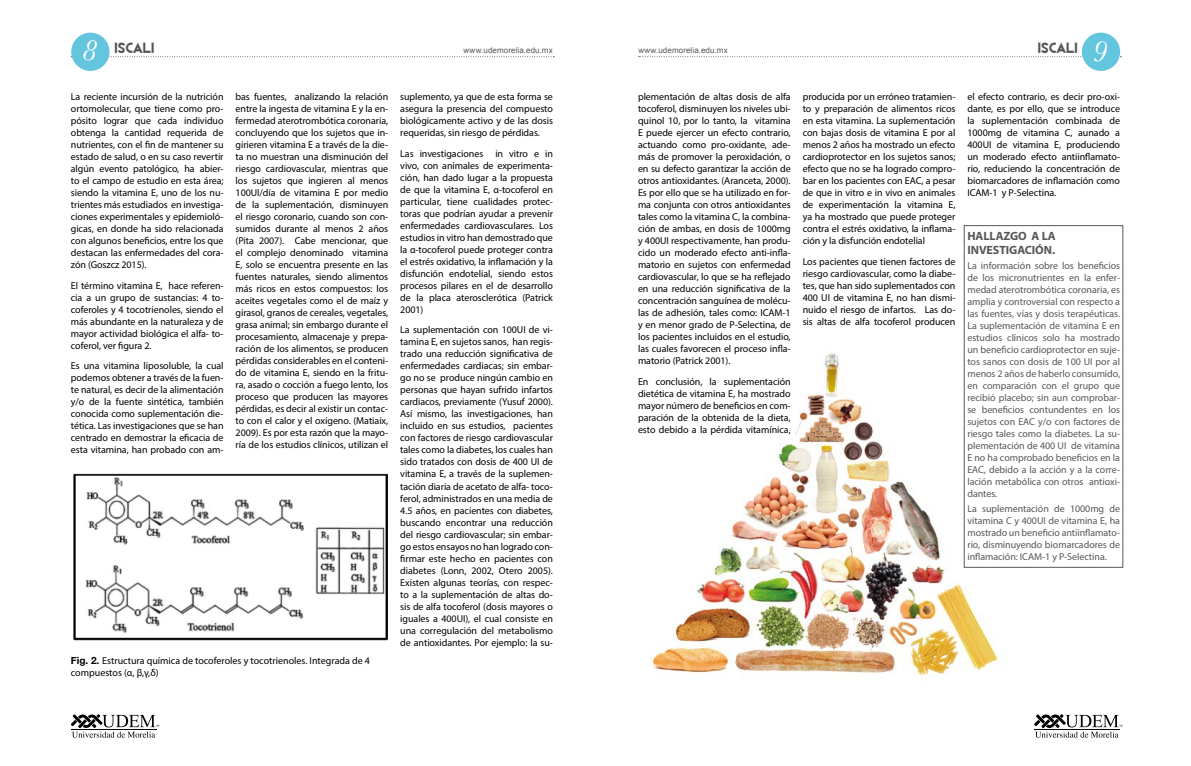
<style>
.page{position:relative;width:1191px;height:766px;background:#fff}
.page>*{position:absolute;margin:0;border:0;box-sizing:border-box;transform-origin:0 0}
.t1{font:italic 30px "Baskerville";color:#fff}
.t2{font:14px "REVOLUTION";letter-spacing:-.02em;color:#575756}
.t3{font:700 12px/14.4px "Myriad Pro";letter-spacing:-.005em;color:#575756}
.t4{font:10px/12px "Myriad Pro";letter-spacing:-.005em;color:#000;text-align:justify}
.t5{font:10px/12px "Myriad Pro";letter-spacing:-.005em;color:#575756;text-align:justify}
.t6{font:8px "Arial";letter-spacing:.015em;color:#575756}
.s1{font-family:"Helvetica Neue";font-weight:700}
</style>
<div class="page">
<svg style="left:71px;top:714px;width:88px;height:23px"></svg>
<svg style="left:1034px;top:714px;width:88px;height:23px"></svg>
<svg style="left:71px;top:56px;width:483px;height:1px"></svg>
<div style="left:71px;top:33px;width:38px;height:38px;background:#64c5de;border-radius:50%"></div>
<svg style="left:638px;top:56px;width:483px;height:1px"></svg>
<div style="left:1081px;top:33px;width:39px;height:38px;background:#64c5de;border-radius:50%"></div>
<img style="left:651px;top:353px;width:369px;height:323px">
<img style="left:73px;top:473px;width:315px;height:168px">
<div style="left:963px;top:225px;width:160px;height:342px;border:1px solid #575756"></div>
<h1 class="t1" style="left:82px;top:31px;width:16px">8</h1>
<h1 class="t1" style="left:1092px;top:31px;width:16px">9</h1>
<p class="t4" style="left:71px;top:91px;width:154px">La reciente incursión de la nutrición ortomolecular, que tiene como pro&shy;pósito lograr que cada individuo obtenga la cantidad requerida de nutrientes, con el fin de mantener su estado de salud, o en su caso revertir algún evento patológico, ha abier&shy;to el campo de estudio en esta área; siendo la vitamina E, uno de los nu&shy;trientes más estudiados en investiga&shy;ciones experimentales y epidemioló&shy;gicas, en donde ha sido relacionada con algunos beneficios, entre los que destacan las enfermedades del cora&shy;zón (Goszcz 2015).</p>
<p class="t4" style="left:71px;top:279px;width:154px">El término vitamina E, hace referen&shy;cia a un grupo de sustancias: 4 to&shy;coferoles y 4 tocotrienoles, siendo el más abundante en la naturaleza y de mayor actividad biológica el alfa- to&shy;coferol, ver figura 2.</p>
<p class="t4" style="left:71px;top:360px;width:154px">Es una vitamina liposoluble, la cual podemos obtener a través de la fuen&shy;te natural, es decir de la alimentación y/o de la fuente sintética, también conocida como suplementación die&shy;tética. Las investigaciones que se han centrado en demostrar la eficacia de esta vitamina, han probado con am-</p>
<h2 class="t2" style="left:114px;top:36px;width:41px">ISCALI</h2>
<p class="t6" style="left:463px;top:45px;width:91px">www.udemorelia.edu.mx</p>
<p class="t6" style="left:638px;top:45px;width:91px">www.udemorelia.edu.mx</p>
<h2 class="t2" style="left:1037px;top:36px;width:41px">ISCALI</h2>
<p class="t4" style="left:235px;top:91px;width:154px">bas fuentes, analizando la relación entre la ingesta de vitamina E y la en&shy;fermedad aterotrombótica coronaria, concluyendo que los sujetos que in&shy;girieren vitamina E a través de la die&shy;ta no muestran una disminución del riesgo cardiovascular, mientras que los sujetos que ingieren al menos 100UI/día de vitamina E por medio de la suplementación, disminuyen el riesgo coronario, cuando son con&shy;sumidos durante al menos 2 años (Pita 2007). Cabe mencionar, que el complejo denominado vitamina E, solo se encuentra presente en las fuentes naturales, siendo alimentos más ricos en estos compuestos: los aceites vegetales como el de maíz y girasol, granos de cereales, vegetales, grasa animal; sin embargo durante el procesamiento, almacenaje y prepa&shy;ración de los alimentos, se producen pérdidas considerables en el conteni&shy;do de vitamina E, siendo en la fritu&shy;ra, asado o cocción a fuego lento, los proceso que producen las mayores pérdidas, es decir al existir un contac&shy;to con el calor y el oxígeno. (Matiaix, 2009). Es por esta razón que la mayo&shy;ría de los estudios clínicos, utilizan el</p>
<p class="t4" style="left:400px;top:91px;width:154px">suplemento, ya que de esta forma se asegura la presencia del compuesto biológicamente activo y de las dosis requeridas, sin riesgo de pérdidas.</p>
<p class="t4" style="left:638px;top:91px;width:154px">plementación de altas dosis de alfa tocoferol, disminuyen los niveles ubi&shy;quinol 10, por lo tanto, la vitamina E puede ejercer un efecto contrario, actuando como pro-oxidante, ade&shy;más de promover la peroxidación, o en su defecto garantizar la acción de otros antioxidantes. (Aranceta, 2000).<br>Es por ello que se ha utilizado en for&shy;ma conjunta con otros antioxidantes tales como la vitamina C, la combina&shy;ción de ambas, en dosis de 1000mg y 400UI respectivamente, han produ&shy;cido un moderado efecto anti-infla&shy;matorio en sujetos con enfermedad cardiovascular, lo que se ha reflejado en una reducción significativa de la concentración sanguínea de molécu&shy;las de adhesión, tales como: ICAM-1 y en menor grado de P-Selectina, de los pacientes incluidos en el estudio, las cuales favorecen el proceso infla&shy;matorio (Patrick 2001).</p>
<p class="t4" style="left:638px;top:375px;width:154px">En conclusión, la suplementación dietética de vitamina E, ha mostrado mayor número de beneficios en com&shy;paración de la obtenida de la dieta, esto debido a la pérdida vitamínica,</p>
<p class="t4" style="left:967px;top:91px;width:154px">el efecto contrario, es decir pro-oxi&shy;dante, es por ello, que se introduce la suplementación combinada de 1000mg de vitamina C, aunado a 400UI de vitamina E, produciendo un moderado efecto antiinflamato&shy;rio, reduciendo la concentración de biomarcadores de inflamación como ICAM-1 y P-Selectina.</p>
<p class="t4" style="left:802px;top:91px;width:154px">producida por un erróneo tratamien&shy;to y preparación de alimentos ricos en esta vitamina. La suplementación con bajas dosis de vitamina E por al menos 2 años ha mostrado un efecto cardioprotector en los sujetos sanos; efecto que no se ha logrado compro&shy;bar en los pacientes con EAC, a pesar de que in vitro e in vivo en animales de experimentación la vitamina E, ya ha mostrado que puede proteger contra el estrés oxidativo, la inflama&shy;ción y la disfunción endotelial</p>
<p class="t4" style="left:802px;top:255px;width:154px">Los pacientes que tienen factores de riesgo cardiovascular, como la diabe&shy;tes, que han sido suplementados con 400 UI de vitamina E, no han dismi&shy;nuido el riesgo de infartos. Las do&shy;sis altas de alfa tocoferol producen</p>
<p class="t4" style="left:400px;top:147px;width:154px">Las investigaciones in vitro e in vivo, con animales de experimenta&shy;ción, han dado lugar a la propuesta de que la vitamina E, α-tocoferol en particular, tiene cualidades protec&shy;toras que podrían ayudar a prevenir enfermedades cardiovasculares. Los estudios in vitro han demostrado que la α-tocoferol puede proteger contra el estrés oxidativo, la inflamación y la disfunción endotelial, siendo estos procesos pilares en el de desarrollo de la placa aterosclerótica (Patrick 2001)</p>
<p class="t4" style="left:400px;top:324px;width:154px">La suplementación con 100UI de vi&shy;tamina E, en sujetos sanos, han regis&shy;trado una reducción significativa de enfermedades cardiacas; sin embar&shy;go no se produce ningún cambio en personas que hayan sufrido infartos cardiacos, previamente (Yusuf 2000).<br>Así mismo, las investigaciones, han incluido en sus estudios, pacientes con factores de riesgo cardiovascular tales como la diabetes, los cuales han sido tratados con dosis de 400 UI de vitamina E, a través de la suplemen&shy;tación diaria de acetato de alfa- toco&shy;ferol, administrados en una media de 4.5 años, en pacientes con diabetes, buscando encontrar una reducción del riesgo cardiovascular; sin embar&shy;go estos ensayos no han logrado con&shy;firmar este hecho en pacientes con diabetes (Lonn, 2002, Otero 2005).<br>Existen algunas teorías, con respec&shy;to a la suplementación de altas do&shy;sis de alfa tocoferol (dosis mayores o iguales a 400UI), el cual consiste en una corregulación del metabolismo de antioxidantes. Por ejemplo: la su-</p>
<p class="t3" style="left:967px;top:228px;width:90px">HALLAZGO A LA<br>INVESTIGACIÓN.</p>
<p class="t5" style="left:967px;top:259px;width:154px">La información sobre los beneficios de los micronutrientes en la enfer&shy;medad aterotrombótica coronaria, es amplia y controversial con respecto a las fuentes, vías y dosis terapéuticas.<br>La suplementación de vitamina E en estudios clínicos solo ha mostrado un beneficio cardioprotector en suje&shy;tos sanos con dosis de 100 UI por al menos 2 años de haberlo consumido, en comparación con el grupo que recibió placebo; sin aun comprobar&shy;se beneficios contundentes en los sujetos con EAC y/o con factores de riesgo tales como la diabetes. La su&shy;plementación de 400 UI de vitamina E no ha comprobado beneficios en la EAC, debido a la acción y a la corre&shy;lación metabólica con otros antioxi&shy;dantes.</p>
<p class="t5" style="left:967px;top:502px;width:154px">La suplementación de 1000mg de vitamina C y 400UI de vitamina E, ha mostrado un beneficio antiinflamato&shy;rio, disminuyendo biomarcadores de inflamación: ICAM-1 y P-Selectina.</p>
<p class="t4" style="left:71px;top:654px;width:300px"><span class="s1">Fig. 2.</span> Estructura química de tocoferoles y tocotrienoles. Integrada de 4 compuestos (α, β,γ,δ)</p>
</div>
